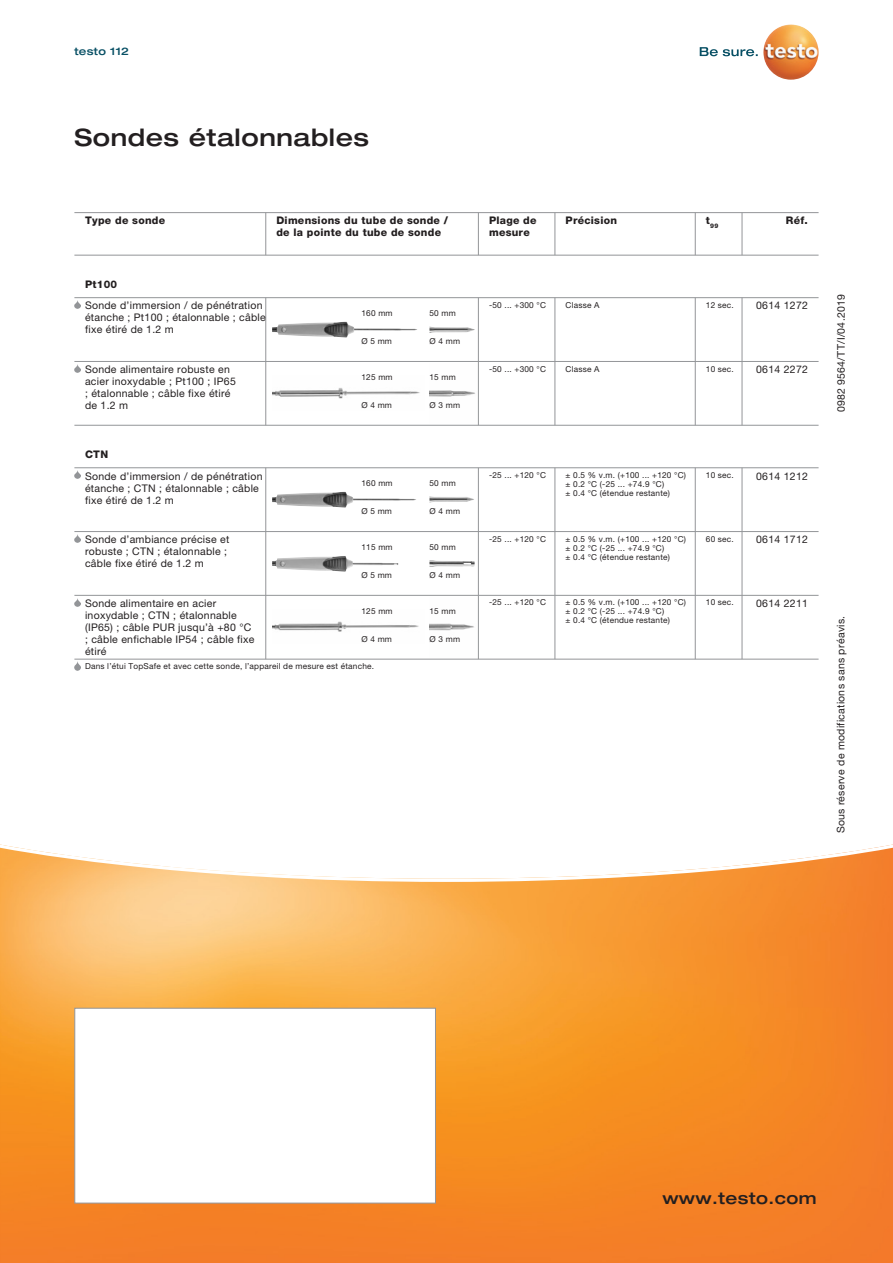
<style>
.page{position:relative;width:893px;height:1263px;background:#fff}
.page>*{position:absolute;margin:0;border:0;box-sizing:border-box;transform-origin:0 0}
.t1{font:500 expanded 24px "Helvetica Neue LTW1 G";letter-spacing:.025em;color:#231f20}
.t2{font:500 expanded 16.5px "Helvetica Neue LTW1 G";letter-spacing:.025em;color:#231f20}
.t3{font:10.5px/12px "Helvetica Neue LTW1 G";letter-spacing:.025em;color:#231f20}
.t4{font:800 10.5px/12px "Helvetica Neue LTW1 G";letter-spacing:.025em;color:#231f20}
.t5{font:500 expanded 10.5px "Helvetica Neue LTW1 G";letter-spacing:.025em;color:#074f64}
.t6{font:8.25px/9px "Helvetica Neue LTW1 G";letter-spacing:.025em;color:#231f20}
.t7{font:800 6.3px "Helvetica Neue LTW1 G";color:#231f20}
</style>
<div class="page">
<svg style="left:0;top:844px;width:893px;height:419px;background:#f79e46"></svg>
<img style="left:272px;top:322px;width:145px;height:16px">
<img style="left:272px;top:492px;width:144px;height:16px">
<img style="left:429px;top:327px;width:46px;height:6px">
<img style="left:429px;top:496px;width:45px;height:6px">
<img style="left:272px;top:388px;width:148px;height:11px">
<img style="left:272px;top:556px;width:126px;height:16px">
<img style="left:272px;top:621px;width:147px;height:11px">
<img style="left:429px;top:390px;width:46px;height:7px">
<img style="left:429px;top:560px;width:46px;height:7px">
<img style="left:429px;top:623px;width:45px;height:8px">
<svg style="left:700px;top:47px;width:58px;height:9px"></svg>
<img style="left:763px;top:24px;width:56px;height:56px;border-radius:28px">
<div style="left:74px;top:1008px;width:362px;height:195px;background:#fff;border:1px solid #939598"></div>
<svg style="left:75px;top:300px;width:6px;height:9px"></svg>
<svg style="left:75px;top:471px;width:6px;height:8px"></svg>
<hr style="left:74px;top:212px;width:745px;height:1px;background:#939598">
<hr style="left:265px;top:213px;width:1px;height:42px;background:#939598">
<hr style="left:478px;top:213px;width:1px;height:42px;background:#939598">
<hr style="left:555px;top:213px;width:1px;height:42px;background:#939598">
<hr style="left:695px;top:213px;width:1px;height:42px;background:#939598">
<hr style="left:742px;top:213px;width:1px;height:42px;background:#939598">
<hr style="left:74px;top:297px;width:745px;height:1px;background:#939598">
<hr style="left:265px;top:298px;width:1px;height:63px;background:#939598">
<hr style="left:478px;top:298px;width:1px;height:63px;background:#939598">
<hr style="left:555px;top:298px;width:1px;height:63px;background:#939598">
<hr style="left:695px;top:298px;width:1px;height:63px;background:#939598">
<hr style="left:742px;top:298px;width:1px;height:63px;background:#939598">
<hr style="left:74px;top:467px;width:745px;height:1px;background:#939598">
<hr style="left:265px;top:468px;width:1px;height:63px;background:#939598">
<hr style="left:478px;top:468px;width:1px;height:63px;background:#939598">
<hr style="left:555px;top:468px;width:1px;height:63px;background:#939598">
<hr style="left:695px;top:468px;width:1px;height:63px;background:#939598">
<hr style="left:742px;top:468px;width:1px;height:63px;background:#939598">
<hr style="left:74px;top:255px;width:745px;height:1px;background:#939598">
<hr style="left:74px;top:425px;width:745px;height:1px;background:#939598">
<svg style="left:75px;top:364px;width:6px;height:9px"></svg>
<svg style="left:75px;top:534px;width:6px;height:9px"></svg>
<svg style="left:75px;top:598px;width:6px;height:8px"></svg>
<svg style="left:75px;top:662px;width:6px;height:8px"></svg>
<hr style="left:74px;top:659px;width:745px;height:1px;background:#939598">
<hr style="left:74px;top:361px;width:745px;height:1px;background:#939598">
<hr style="left:265px;top:361px;width:1px;height:64px;background:#939598">
<hr style="left:478px;top:361px;width:1px;height:64px;background:#939598">
<hr style="left:555px;top:361px;width:1px;height:64px;background:#939598">
<hr style="left:695px;top:361px;width:1px;height:64px;background:#939598">
<hr style="left:742px;top:361px;width:1px;height:64px;background:#939598">
<hr style="left:74px;top:531px;width:745px;height:1px;background:#939598">
<hr style="left:265px;top:531px;width:1px;height:64px;background:#939598">
<hr style="left:478px;top:531px;width:1px;height:64px;background:#939598">
<hr style="left:555px;top:531px;width:1px;height:64px;background:#939598">
<hr style="left:695px;top:531px;width:1px;height:64px;background:#939598">
<hr style="left:742px;top:531px;width:1px;height:64px;background:#939598">
<hr style="left:74px;top:595px;width:745px;height:1px;background:#939598">
<hr style="left:265px;top:595px;width:1px;height:64px;background:#939598">
<hr style="left:478px;top:595px;width:1px;height:64px;background:#939598">
<hr style="left:555px;top:595px;width:1px;height:64px;background:#939598">
<hr style="left:695px;top:595px;width:1px;height:64px;background:#939598">
<hr style="left:742px;top:595px;width:1px;height:64px;background:#939598">
<p class="t5" style="left:74px;top:44px;width:56px">testo 112</p>
<h1 class="t1" style="left:74px;top:122px;width:296px">Sondes étalonnables</h1>
<p class="t4" style="left:85px;top:215px;width:82px">Type de sonde</p>
<p class="t4" style="left:276px;top:215px;width:173px">Dimensions du tube de sonde / de la pointe du tube de sonde</p>
<p class="t4" style="left:489px;top:215px;width:49px">Plage de mesure</p>
<p class="t4" style="left:85px;top:278px;width:34px">Pt100</p>
<p class="t3" style="left:85px;top:300px;width:182px">Sonde d’immersion / de pénétration étanche ; Pt100 ; étalonnable ; câble fixe étiré de 1.2 m</p>
<p class="t3" style="left:85px;top:363px;width:152px">Sonde alimentaire robuste en acier inoxydable ; Pt100 ; IP65 ; étalonnable ; câble fixe étiré de 1.2 m</p>
<p class="t4" style="left:85px;top:449px;width:25px">CTN</p>
<p class="t3" style="left:85px;top:470px;width:179px">Sonde d’immersion / de pénétration étanche ; CTN ; étalonnable ; câble fixe étiré de 1.2 m</p>
<p class="t6" style="left:361px;top:309px;width:33px">160 mm</p>
<p class="t6" style="left:429px;top:309px;width:28px">50 mm</p>
<p class="t6" style="left:361px;top:336px;width:32px">Ø 5 mm</p>
<p class="t6" style="left:429px;top:336px;width:32px">Ø 4 mm</p>
<p class="t6" style="left:361px;top:373px;width:33px">125 mm</p>
<p class="t6" style="left:429px;top:373px;width:28px">15 mm</p>
<p class="t6" style="left:361px;top:400px;width:32px">Ø 4 mm</p>
<p class="t6" style="left:429px;top:400px;width:32px">Ø 3 mm</p>
<p class="t6" style="left:361px;top:479px;width:33px">160 mm</p>
<p class="t6" style="left:429px;top:479px;width:28px">50 mm</p>
<p class="t6" style="left:361px;top:507px;width:32px">Ø 5 mm</p>
<p class="t6" style="left:429px;top:507px;width:32px">Ø 4 mm</p>
<p class="t6" style="left:489px;top:300px;width:58px">-50 ... +300 °C</p>
<p class="t6" style="left:489px;top:364px;width:58px">-50 ... +300 °C</p>
<p class="t6" style="left:489px;top:470px;width:58px">-25 ... +120 °C</p>
<p class="t3" style="left:85px;top:533px;width:146px">Sonde d’ambiance précise et robuste ; CTN ; étalonnable ; câble fixe étiré de 1.2 m</p>
<p class="t3" style="left:85px;top:597px;width:171px">Sonde alimentaire en acier inoxydable ; CTN ; étalonnable (IP65) ; câble PUR jusqu’à +80 °C ; câble enfichable IP54 ; câble fixe étiré</p>
<p class="t6" style="left:361px;top:543px;width:33px">115 mm</p>
<p class="t6" style="left:429px;top:543px;width:28px">50 mm</p>
<p class="t6" style="left:361px;top:570px;width:32px">Ø 5 mm</p>
<p class="t6" style="left:429px;top:570px;width:32px">Ø 4 mm</p>
<p class="t6" style="left:361px;top:606px;width:33px">125 mm</p>
<p class="t6" style="left:429px;top:606px;width:28px">15 mm</p>
<p class="t6" style="left:361px;top:634px;width:32px">Ø 4 mm</p>
<p class="t6" style="left:429px;top:634px;width:32px">Ø 3 mm</p>
<p class="t6" style="left:85px;top:662px;width:291px">Dans l’étui TopSafe et avec cette sonde, l’appareil de mesure est étanche.</p>
<p class="t6" style="left:489px;top:534px;width:58px">-25 ... +120 °C</p>
<p class="t6" style="left:489px;top:598px;width:58px">-25 ... +120 °C</p>
<p class="t4" style="left:566px;top:215px;width:53px">Précision</p>
<p class="t6" style="left:566px;top:300px;width:35px">Classe A</p>
<p class="t6" style="left:566px;top:364px;width:35px">Classe A</p>
<p class="t6" style="left:566px;top:470px;width:122px">± 0.5 % v.m. (+100 ... +120 °C) ± 0.2 °C (-25 ... +74.9 °C)<br>± 0.4 °C (étendue restante)</p>
<p class="t6" style="left:566px;top:534px;width:122px">± 0.5 % v.m. (+100 ... +120 °C) ± 0.2 °C (-25 ... +74.9 °C)<br>± 0.4 °C (étendue restante)</p>
<p class="t6" style="left:566px;top:598px;width:122px">± 0.5 % v.m. (+100 ... +120 °C) ± 0.2 °C (-25 ... +74.9 °C)<br>± 0.4 °C (étendue restante)</p>
<p class="t7" style="left:706px;top:222px;width:14px"><sup>t</sup>99</p>
<p class="t6" style="left:706px;top:300px;width:29px">12 sec.</p>
<p class="t6" style="left:706px;top:364px;width:29px">10 sec.</p>
<p class="t6" style="left:706px;top:470px;width:29px">10 sec.</p>
<p class="t6" style="left:706px;top:534px;width:29px">60 sec.</p>
<p class="t6" style="left:706px;top:598px;width:29px">10 sec.</p>
<p class="t4" style="left:786px;top:215px;width:23px">Réf.</p>
<p class="t3" style="left:756px;top:300px;width:53px">0614 1272</p>
<p class="t3" style="left:756px;top:363px;width:53px">0614 2272</p>
<p class="t3" style="left:756px;top:470px;width:53px">0614 1212</p>
<p class="t3" style="left:756px;top:533px;width:53px">0614 1712</p>
<p class="t3" style="left:756px;top:597px;width:53px">0614 2211</p>
<p class="t3" style="left:835px;top:412px;width:120px;rotate:-90deg">0982 9564/TT/I/04.2019</p>
<p class="t3" style="left:835px;top:833px;width:219px;rotate:-90deg">Sous réserve de modifications sans préavis.</p>
<h2 class="t2" style="left:662px;top:1187px;width:156px">www.testo.com</h2>
</div>
